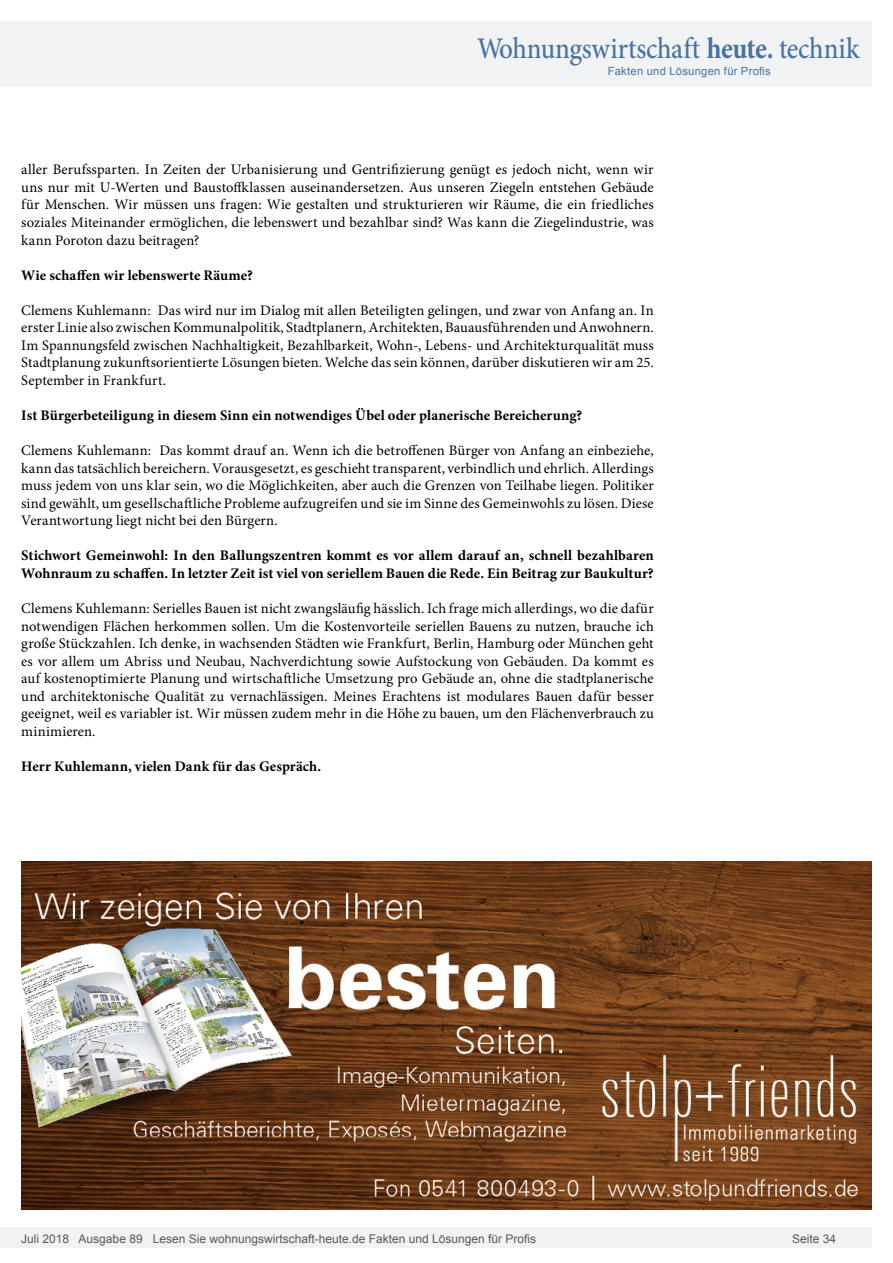
<style>
.page{position:relative;width:893px;height:1263px;background:#fff}
.page>*{position:absolute;margin:0;border:0;box-sizing:border-box;transform-origin:0 0}
.t1{font:500 30px "Minion Pro";letter-spacing:-.01em;color:#4973a3;scale:.9 1}
.Fließtext_erste_Zeil{font:14.7px/17.5px "Minion Pro";letter-spacing:.005em;color:#000;text-align:justify}
.AUTOR{font:700 14.7px/17.5px "Minion Pro";letter-spacing:.005em;color:#000}
.t2{font:12px "Arial";color:#595959}
.t3{font:11.25px "Arial";letter-spacing:.025em;color:#4973a3}
.s1{font-weight:700}
</style>
<div class="page">
<div style="left:0;top:1227px;width:872px;height:20px;background:#f1f2f3"></div>
<div style="left:0;top:21px;width:872px;height:66px;background:#f1f2f3"></div>
<img style="left:21px;top:861px;width:851px;height:349px">
<h1 class="t1" style="left:477px;top:28px;width:426px">Wohnungswirtschaft <span class="s1">heute.</span> technik</h1>
<p class="t3" style="left:608px;top:63px;width:165px">Fakten und Lösungen für Profis</p>
<p class="Fließtext_erste_Zeil" style="left:21px;top:161px;width:634px">aller Berufssparten. In Zeiten der Urbanisierung und Gentrifizierung genügt es jedoch nicht, wenn wir uns nur mit U-Werten und Baustoffklassen auseinandersetzen. Aus unseren Ziegeln entstehen Gebäude für Menschen. Wir müssen uns fragen: Wie gestalten und strukturieren wir Räume, die ein friedliches soziales Miteinander ermöglichen, die lebenswert und bezahlbar sind? Was kann die Ziegelindustrie, was kann Poroton dazu beitragen?</p>
<p class="AUTOR" style="left:21px;top:266px;width:233px">Wie schaffen wir lebenswerte Räume?</p>
<p class="Fließtext_erste_Zeil" style="left:21px;top:301px;width:634px">Clemens Kuhlemann: Das wird nur im Dialog mit allen Beteiligten gelingen, und zwar von Anfang an. In erster Linie also zwischen Kommunalpolitik, Stadtplanern, Architekten, Bauausführenden und Anwohnern.<br>Im Spannungsfeld zwischen Nachhaltigkeit, Bezahlbarkeit, Wohn-, Lebens- und Architekturqualität muss Stadtplanung zukunftsorientierte Lösungen bieten. Welche das sein können, darüber diskutieren wir am 25.<br>September in Frankfurt.</p>
<p class="AUTOR" style="left:21px;top:406px;width:563px">Ist Bürgerbeteiligung in diesem Sinn ein notwendiges Übel oder planerische Bereicherung?</p>
<p class="Fließtext_erste_Zeil" style="left:21px;top:442px;width:634px">Clemens Kuhlemann: Das kommt drauf an. Wenn ich die betroffenen Bürger von Anfang an einbeziehe, kann das tatsächlich bereichern. Vorausgesetzt, es geschieht transparent, verbindlich und ehrlich. Allerdings muss jedem von uns klar sein, wo die Möglichkeiten, aber auch die Grenzen von Teilhabe liegen. Politiker sind gewählt, um gesellschaftliche Probleme aufzugreifen und sie im Sinne des Gemeinwohls zu lösen. Diese Verantwortung liegt nicht bei den Bürgern.</p>
<p class="AUTOR" style="left:21px;top:547px;width:634px">Stichwort Gemeinwohl: In den Ballungszentren kommt es vor allem darauf an, schnell bezahlbaren<br>Wohnraum zu schaffen. In letzter Zeit ist viel von seriellem Bauen die Rede. Ein Beitrag zur Baukultur?</p>
<p class="Fließtext_erste_Zeil" style="left:21px;top:600px;width:634px">Clemens Kuhlemann: Serielles Bauen ist nicht zwangsläufig hässlich. Ich frage mich allerdings, wo die dafür notwendigen Flächen herkommen sollen. Um die Kostenvorteile seriellen Bauens zu nutzen, brauche ich große Stückzahlen. Ich denke, in wachsenden Städten wie Frankfurt, Berlin, Hamburg oder München geht es vor allem um Abriss und Neubau, Nachverdichtung sowie Aufstockung von Gebäuden. Da kommt es auf kostenoptimierte Planung und wirtschaftliche Umsetzung pro Gebäude an, ohne die stadtplanerische und architektonische Qualität zu vernachlässigen. Meines Erachtens ist modulares Bauen dafür besser geeignet, weil es variabler ist. Wir müssen zudem mehr in die Höhe zu bauen, um den Flächenverbrauch zu minimieren.</p>
<p class="AUTOR" style="left:21px;top:757px;width:301px">Herr Kuhlemann, vielen Dank für das Gespräch.</p>
<p class="t2" style="left:21px;top:1230px;width:516px">Juli 2018 Ausgabe 89 Lesen Sie wohnungswirtschaft-heute.de Fakten und Lösungen für Profis</p>
<p class="t2" style="left:792px;top:1231px;width:46px">Seite 34</p>
</div>
